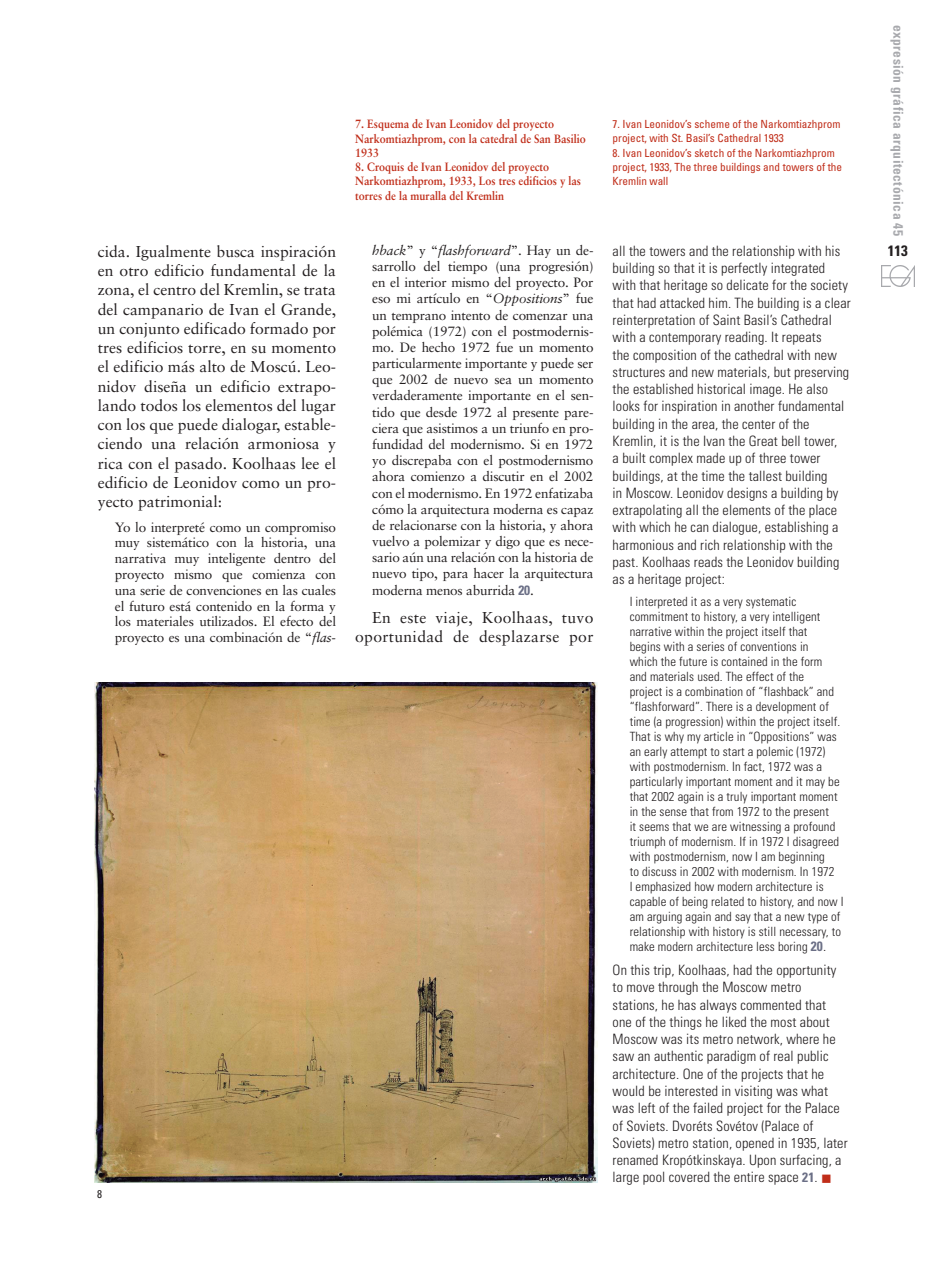
<style>
.page{position:relative;width:936px;height:1276px;background:#fff}
.page>*{position:absolute;margin:0;border:0;box-sizing:border-box;transform-origin:0 0}
.p3{font:15.75px/19.2px "Sabon";letter-spacing:.02em;color:#231f20;text-align:right}
.t1{font:700 condensed 15px "Univers";color:#231f20}
.p3-2{font:300 condensed 14.25px/17.2px "Univers";letter-spacing:.01em;color:#231f20}
.p3-3{font:13.5px/16.2px "Sabon";letter-spacing:-.015em;color:#231f20;text-align:justify}
.t2{font:700 condensed 13.5px "Univers";letter-spacing:.035em;color:#a8a9ad}
.p3-4{font:300 condensed 12.75px/15px "Univers";letter-spacing:.01em;color:#231f20}
.t3{font:700 12px/14.2px "Sabon";color:#c02d19;scale:.9 1}
.SUBTITULO_INGLES{font:condensed 11.25px/14.2px "Univers";color:#c02d19}
.PIES_DE_FOTO_INGLES{font:condensed 11.25px "Univers";color:#231f20}
.s1{font-style:italic}
.s2{font-family:"Univers";font-weight:700;font-stretch:condensed;color:#6b6f86}
.s3{font-weight:700;font-size:13.5px;color:#6b6f86}
.s4{font-size:14.25px}
.s5{color:#c02d19}
</style>
<div class="page">
<img style="left:881px;top:265px;width:33px;height:21px">
<img style="left:94px;top:682px;width:503px;height:500px">
<p class="p3" style="left:98px;top:241px;width:240px;text-align:justify">cida. Igualmente busca inspiración en otro edificio fundamental de la zona, el centro del Kremlin, se trata del campanario de Ivan el Grande, un conjunto edificado formado por tres edificios torre, en su momento el edificio más alto de Moscú. Leo&shy;nidov diseña un edificio extrapo&shy;lando todos los elementos del lugar con los que puede dialogar, estable&shy;ciendo una relación armoniosa y rica con el pasado. Koolhaas lee el edificio de Leonidov como un pro&shy;yecto patrimonial:</p>
<p class="p3-3" style="left:115px;top:519px;width:223px;line-height:15.8px">Yo lo interpreté como un compromiso muy sistemático con la historia, una narrativa muy inteligente dentro del proyecto mismo que comienza con una serie de convenciones en las cuales el futuro está contenido en la forma y los materiales utilizados. El efecto del proyecto es una combinación de “<span class="s1">flas-</span></p>
<p class="t3" style="left:355px;top:117px;width:258px">7. Esquema de Ivan Leonidov del proyecto<br>Narkomtiazhprom, con la catedral de San Basilio<br>1933</p>
<p class="t3" style="left:355px;top:160px;width:252px">8. Croquis de Ivan Leonidov del proyecto<br>Narkomtiazhprom, 1933, Los tres edificios y las torres de la muralla del Kremlin</p>
<p class="p3-3" style="left:372px;top:242px;width:223px"><span class="s1">hback</span>” y “<span class="s1">flashforward</span>”. Hay un de&shy;sarrollo del tiempo (una progresión) en el interior mismo del proyecto. Por eso mi artículo en “<span class="s1">Oppositions</span>” fue un temprano intento de comenzar una polémica (1972) con el postmodernis&shy;mo. De hecho 1972 fue un momento particularmente importante y puede ser que 2002 de nuevo sea un momento verdaderamente importante en el sen&shy;tido que desde 1972 al presente pare&shy;ciera que asistimos a un triunfo en pro&shy;fundidad del modernismo. Si en 1972 yo discrepaba con el postmodernismo ahora comienzo a discutir en el 2002 con el modernismo. En 1972 enfatizaba cómo la arquitectura moderna es capaz de relacionarse con la historia, y ahora vuelvo a polemizar y digo que es nece&shy;sario aún una relación con la historia de nuevo tipo, para hacer la arquitectura moderna menos aburrida <span class="s2">20</span>.</p>
<p class="p3" style="left:355px;top:607px;width:240px;line-height:19.6px">En este viaje, Koolhaas, tuvo oportunidad de desplazarse por</p>
<p class="PIES_DE_FOTO_INGLES" style="left:97px;top:1187px;width:6px">8</p>
<p class="SUBTITULO_INGLES" style="left:612px;top:117px;width:229px">7. Ivan Leonidov’s scheme of the Narkomtiazhprom project, with St. Basil’s Cathedral 1933</p>
<p class="SUBTITULO_INGLES" style="left:612px;top:145px;width:231px">8. Ivan Leonidov’s sketch of the Narkomtiazhprom project, 1933, The three buildings and towers of the<br>Kremlin wall</p>
<p class="p3-2" style="left:612px;top:242px;width:240px">all the towers and the relationship with his building so that it is perfectly integrated with that heritage so delicate for the society that had attacked him. The building is a clear reinterpretation of Saint Basil’s Cathedral with a contemporary reading. It repeats<br>the composition of the cathedral with new structures and new materials, but preserving the established historical image. He also looks for inspiration in another fundamental building in the area, the center of the Kremlin, it is the Ivan the Great bell tower,<br>a built complex made up of three tower buildings, at the time the tallest building<br>in Moscow. Leonidov designs a building by extrapolating all the elements of the place with which he can dialogue, establishing a harmonious and rich relationship with the past. Koolhaas reads the Leonidov building as a heritage project:</p>
<p class="p3-4" style="left:629px;top:593px;width:215px">I interpreted it as a very systematic commitment to history, a very intelligent narrative within the project itself that<br>begins with a series of conventions in<br>which the future is contained in the form<br>and materials used. The effect of the<br>project is a combination of “flashback” and “flashforward”. There is a development of time (a progression) within the project itself.<br>That is why my article in “Oppositions” was an early attempt to start a polemic (1972) with postmodernism. In fact, 1972 was a particularly important moment and it may be that 2002 again is a truly important moment in the sense that from 1972 to the present<br>it seems that we are witnessing a profound triumph of modernism. If in 1972 I disagreed with postmodernism, now I am beginning<br>to discuss in 2002 with modernism. In 1972<br>I emphasized how modern architecture is capable of being related to history, and now I am arguing again and say that a new type of relationship with history is still necessary, to make modern architecture less boring <span class="s3">20</span><span class="s4">.</span></p>
<p class="p3-2" style="left:612px;top:961px;width:236px">On this trip, Koolhaas, had the opportunity to move through the Moscow metro stations, he has always commented that one of the things he liked the most about Moscow was its metro network, where he saw an authentic paradigm of real public architecture. One of the projects that he would be interested in visiting was what was left of the failed project for the Palace of Soviets. Dvoréts Sovétov (Palace of Soviets) metro station, opened in 1935, later renamed Kropótkinskaya. Upon surfacing, a large pool covered the entire space <span class="s3">21</span>. <span class="s5">■</span></p>
<p class="t2" style="left:906px;top:25px;width:213px;rotate:90deg">expresión gráfica arquitectónica 45</p>
<p class="t1" style="left:887px;top:242px;width:21px">113</p>
</div>
